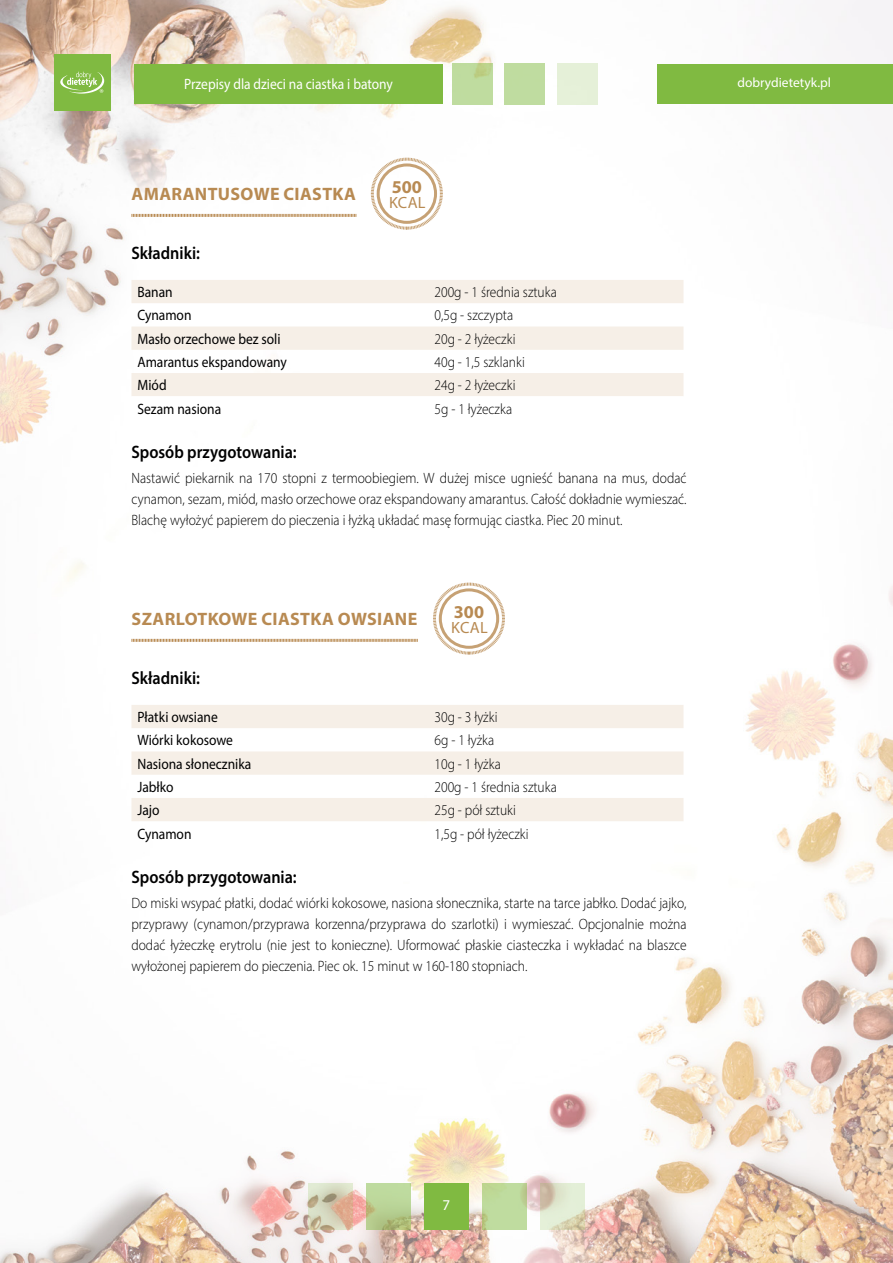
<style>
.page{position:relative;width:893px;height:1263px;background:#fff}
.page>*{position:absolute;margin:0;border:0;box-sizing:border-box;transform-origin:0 0}
.t1{font:700 18.15px "Myriad Pro";color:#b88a52}
.t2{font:600 18px "Myriad Pro";color:#000001;scale:.9 1}
.t3{font:700 18px "Myriad Pro";letter-spacing:.02em;color:#b88a52}
.t4{font:16.35px "Myriad Pro";letter-spacing:.015em;color:#b88a52}
.t5{font:300 15px/21px "Myriad Pro";color:#000;text-align:justify;scale:.9 1}
.t6{font:15px "Myriad Pro";color:#000;scale:.9 1}
.t7{font:15px "Myriad Pro";color:#fff;scale:.9 1}
.t8{font:15px "Myriad Pro";color:#fff}
.t9{font:13.5px "Myriad Pro";color:#fff}
</style>
<div class="page">
<img style="left:0;top:0;width:893px;height:1263px">
<div style="left:424px;top:1183px;width:45px;height:46px;background:#80ba41"></div>
<svg style="left:482px;top:1183px;width:45px;height:46px;background:#bdd99a"></svg>
<div style="left:505px;top:63px;width:40px;height:42px;background:#bfdca0"></div>
<svg style="left:541px;top:1183px;width:44px;height:46px;background:#dcdfc5"></svg>
<div style="left:557px;top:63px;width:41px;height:42px;background:#e5f0d8"></div>
<svg style="left:366px;top:1183px;width:44px;height:46px;background:#b7ce90"></svg>
<svg style="left:452px;top:63px;width:40px;height:42px;background:#beda9b"></svg>
<svg style="left:308px;top:1183px;width:44px;height:46px;background:#d2c6ac"></svg>
<div style="left:54px;top:54px;width:56px;height:56px;background:#80ba41"></div>
<svg style="left:60px;top:72px;width:44px;height:22px"></svg>
<div style="left:657px;top:64px;width:236px;height:39px;background:#80ba41"></div>
<div style="left:134px;top:64px;width:308px;height:39px;background:#80ba41"></div>
<svg style="left:132px;top:214px;width:225px;height:3px"></svg>
<svg style="left:132px;top:639px;width:286px;height:3px"></svg>
<svg style="left:131px;top:280px;width:552px;height:116px;fill:#f6efe7"></svg>
<svg style="left:131px;top:396px;width:552px;height:23px"></svg>
<svg style="left:131px;top:705px;width:552px;height:116px;fill:#f6efe7"></svg>
<svg style="left:370px;top:157px;width:73px;height:73px"></svg>
<div style="left:377px;top:163px;width:60px;height:61px;border:3px solid #b88a52;border-radius:50%"></div>
<svg style="left:432px;top:582px;width:74px;height:73px"></svg>
<div style="left:439px;top:588px;width:60px;height:61px;border:3px solid #b88a52;border-radius:50%"></div>
<p class="t7" style="left:184px;top:75px;width:234px">Przepisy dla dzieci na ciastka i batony</p>
<p class="t9" style="left:737px;top:74px;width:95px">dobrydietetyk.pl</p>
<p class="t3" style="left:132px;top:183px;width:226px">AMARANTUSOWE CIASTKA</p>
<p class="t1" style="left:392px;top:175px;width:32px">500</p>
<p class="t4" style="left:389px;top:193px;width:38px">KCAL</p>
<p class="t2" style="left:131px;top:241px;width:78px">Składniki:</p>
<p class="t6" style="left:137px;top:283px;width:41px">Banan</p>
<p class="t5" style="left:434px;top:282px;width:138px">200g - 1 średnia sztuka</p>
<p class="t6" style="left:137px;top:306px;width:62px">Cynamon</p>
<p class="t5" style="left:434px;top:305px;width:89px">0,5g - szczypta</p>
<p class="t6" style="left:137px;top:329px;width:161px">Masło orzechowe bez soli</p>
<p class="t5" style="left:434px;top:328px;width:91px">20g - 2 łyżeczki</p>
<p class="t6" style="left:137px;top:353px;width:168px">Amarantus ekspandowany</p>
<p class="t5" style="left:434px;top:351px;width:102px">40g - 1,5 szklanki</p>
<p class="t6" style="left:137px;top:376px;width:34px">Miód</p>
<p class="t5" style="left:434px;top:375px;width:91px">24g - 2 łyżeczki</p>
<p class="t6" style="left:137px;top:399px;width:95px">Sezam nasiona</p>
<p class="t5" style="left:434px;top:398px;width:88px">5g - 1 łyżeczka</p>
<p class="t2" style="left:131px;top:441px;width:185px">Sposób przygotowania:</p>
<p class="t5" style="left:131px;top:468px;width:618px">Nastawić piekarnik na 170 stopni z termoobiegiem. W dużej misce ugnieść banana na mus, dodać cynamon, sezam, miód, masło orzechowe oraz ekspandowany amarantus. Całość dokładnie wymieszać.<br>Blachę wyłożyć papierem do pieczenia i łyżką układać masę formując ciastka. Piec 20 minut.</p>
<p class="t3" style="left:132px;top:607px;width:287px">SZARLOTKOWE CIASTKA OWSIANE</p>
<p class="t1" style="left:454px;top:600px;width:32px">300</p>
<p class="t4" style="left:451px;top:618px;width:38px">KCAL</p>
<p class="t2" style="left:131px;top:666px;width:78px">Składniki:</p>
<p class="t6" style="left:137px;top:708px;width:91px">Płatki owsiane</p>
<p class="t5" style="left:434px;top:706px;width:72px">30g - 3 łyżki</p>
<p class="t6" style="left:137px;top:731px;width:108px">Wiórki kokosowe</p>
<p class="t5" style="left:434px;top:730px;width:68px">6g - 1 łyżka</p>
<p class="t6" style="left:137px;top:754px;width:128px">Nasiona słonecznika</p>
<p class="t5" style="left:434px;top:753px;width:75px">10g - 1 łyżka</p>
<p class="t6" style="left:137px;top:778px;width:42px">Jabłko</p>
<p class="t5" style="left:434px;top:776px;width:138px">200g - 1 średnia sztuka</p>
<p class="t6" style="left:137px;top:801px;width:26px">Jajo</p>
<p class="t5" style="left:434px;top:800px;width:92px">25g - pół sztuki</p>
<p class="t6" style="left:137px;top:824px;width:62px">Cynamon</p>
<p class="t5" style="left:434px;top:823px;width:106px">1,5g - pół łyżeczki</p>
<p class="t2" style="left:131px;top:866px;width:185px">Sposób przygotowania:</p>
<p class="t5" style="left:131px;top:893px;width:618px">Do miski wsypać płatki, dodać wiórki kokosowe, nasiona słonecznika, starte na tarce jabłko. Dodać jajko, przyprawy (cynamon/przyprawa korzenna/przyprawa do szarlotki) i wymieszać. Opcjonalnie można dodać łyżeczkę erytrolu (nie jest to konieczne). Uformować płaskie ciasteczka i wykładać na blaszce wyłożonej papierem do pieczenia. Piec ok. 15 minut w 160-180 stopniach.</p>
<p class="t8" style="left:443px;top:1195px;width:9px">7</p>
</div>
